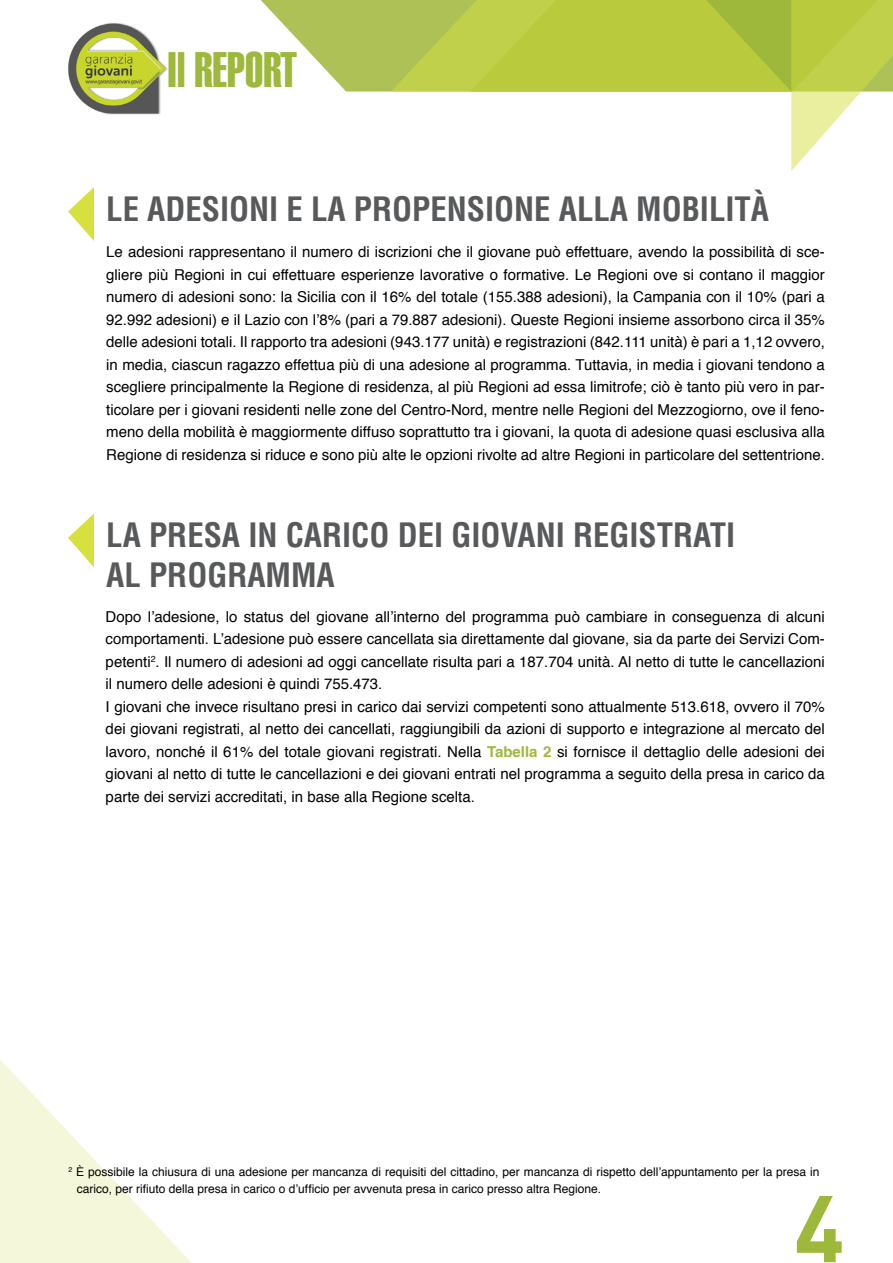
<style>
.page{position:relative;width:893px;height:1263px;background:#fff}
.page>*{position:absolute;margin:0;border:0;box-sizing:border-box;transform-origin:0 0}
.t1{font:700 93px "DIN";color:#9eb83b}
.t2{font:49.05px "Helvetica Extra Compressed";color:#9eb83b}
.t3{font:700 condensed 32.7px/39.3px "Helvetica";color:#58595b}
.t4{font:15px/22.5px "Helvetica";color:#000}
.t5{font:12px/16.5px "Helvetica";color:#000}
.s1{font-weight:700;color:#9eb83b}
</style>
<div class="page">
<svg style="left:0;top:1060px;width:192px;height:203px;fill:#f4f7d9"></svg>
<svg style="left:261px;top:0;width:130px;height:92px;fill:#adc157"></svg>
<svg style="left:391px;top:0;width:502px;height:171px"></svg>
<img style="left:68px;top:23px;width:99px;height:91px">
<svg style="left:68px;top:513px;width:26px;height:54px"></svg>
<svg style="left:68px;top:187px;width:26px;height:54px"></svg>
<h2 class="t2" style="left:167px;top:40px;width:131px">Il REPORT</h2>
<h3 class="t3" style="left:106px;top:189px;width:664px">LE ADESIONI E LA PROPENSIONE ALLA MOBILITÀ</h3>
<p class="t4" style="left:106px;top:241px;width:720px;text-align:justify">Le adesioni rappresentano il numero di iscrizioni che il giovane può effettuare, avendo la possibilità di sce&shy;gliere più Regioni in cui effettuare esperienze lavorative o formative. Le Regioni ove si contano il maggior numero di adesioni sono: la Sicilia con il 16% del totale (155.388 adesioni), la Campania con il 10% (pari a 92.992 adesioni) e il Lazio con l’8% (pari a 79.887 adesioni). Queste Regioni insieme assorbono circa il 35% delle adesioni totali. Il rapporto tra adesioni (943.177 unità) e registrazioni (842.111 unità) è pari a 1,12 ovvero, in media, ciascun ragazzo effettua più di una adesione al programma. Tuttavia, in media i giovani tendono a scegliere principalmente la Regione di residenza, al più Regioni ad essa limitrofe; ciò è tanto più vero in par&shy;ticolare per i giovani residenti nelle zone del Centro-Nord, mentre nelle Regioni del Mezzogiorno, ove il feno&shy;meno della mobilità è maggiormente diffuso soprattutto tra i giovani, la quota di adesione quasi esclusiva alla Regione di residenza si riduce e sono più alte le opzioni rivolte ad altre Regioni in particolare del settentrione.</p>
<h3 class="t3" style="left:106px;top:516px;width:630px">LA PRESA IN CARICO DEI GIOVANI REGISTRATI<br>AL PROGRAMMA</h3>
<p class="t4" style="left:106px;top:606px;width:721px">Dopo l’adesione, lo status del giovane all’interno del programma può cambiare in conseguenza di alcuni comportamenti. L’adesione può essere cancellata sia direttamente dal giovane, sia da parte dei Servizi Com&shy;petenti<sup>2</sup>. Il numero di adesioni ad oggi cancellate risulta pari a 187.704 unità. Al netto di tutte le cancellazioni il numero delle adesioni è quindi 755.473.<br>I giovani che invece risultano presi in carico dai servizi competenti sono attualmente 513.618, ovvero il 70% dei giovani registrati, al netto dei cancellati, raggiungibili da azioni di supporto e integrazione al mercato del lavoro, nonché il 61% del totale giovani registrati. Nella <span class="s1">Tabella 2</span> si fornisce il dettaglio delle adesioni dei giovani al netto di tutte le cancellazioni e dei giovani entrati nel programma a seguito della presa in carico da parte dei servizi accreditati, in base alla Regione scelta.</p>
<p class="t5" style="left:77px;top:1164px;width:744px;text-indent:-8px"><sup>2</sup> È possibile la chiusura di una adesione per mancanza di requisiti del cittadino, per mancanza di rispetto dell’appuntamento per la presa in carico, per rifiuto della presa in carico o d’ufficio per avvenuta presa in carico presso altra Regione.</p>
<h1 class="t1" style="left:794px;top:1168px;width:52px">4</h1>
</div>
